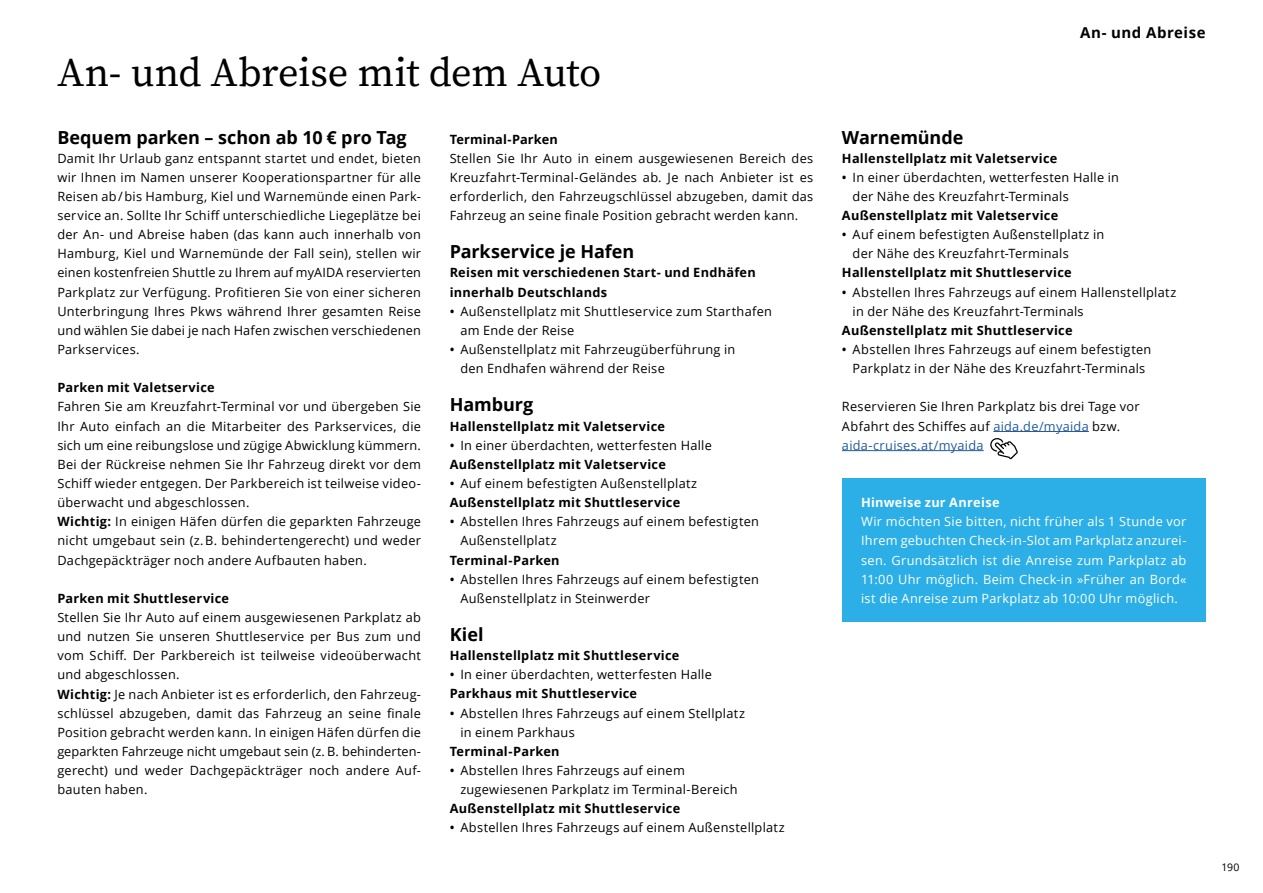
<style>
.page{position:relative;width:1263px;height:893px;background:#fff}
.page>*{position:absolute;margin:0;border:0;box-sizing:border-box;transform-origin:0 0}
.t1{font:40.5px "Source Serif Variable";letter-spacing:-.01em;color:#000}
.t2{font:700 18px "Open Sans";letter-spacing:-.005em;color:#000}
.t3{font:700 15px "Open Sans";letter-spacing:.035em;color:#000}
.t4{font:12.75px/19.2px "Open Sans";letter-spacing:.025em;color:#000}
.t5{font:700 12.75px/19.2px "Open Sans";letter-spacing:.025em;color:#000}
.t6{font:12.75px/19.2px "Open Sans";letter-spacing:.02em;color:#fff;text-align:justify}
.t7{font:700 12.75px "Open Sans";letter-spacing:.02em;color:#fff}
.t8{font:10.5px "Open Sans";color:#000}
.s1{font-weight:700}
.s2{font-weight:600}
.s3{color:#245a9c}
</style>
<div class="page">
<div style="left:842px;top:478px;width:363px;height:144px;background:#2bafe6"></div>
<hr style="left:993px;top:431px;width:96px;height:1px;background:#245a9c">
<hr style="left:842px;top:450px;width:142px;height:1px;background:#245a9c">
<svg style="left:990px;top:438px;width:28px;height:21px"></svg>
<h1 class="t1" style="left:57px;top:46px;width:545px">An- und Abreise mit dem Auto</h1>
<h2 class="t2" style="left:57px;top:124px;width:351px">Bequem parken – schon ab 10 € pro Tag</h2>
<p class="t4" style="left:57px;top:148px;width:365px;text-align:justify">Damit Ihr Urlaub ganz entspannt startet und endet, bieten wir Ihnen im Namen unserer Kooperationspartner für alle Reisen ab / bis Hamburg, Kiel und Warnemünde einen Park&shy;service an. Sollte Ihr Schiff unterschiedliche Liegeplätze bei der An- und Abreise haben (das kann auch innerhalb von Hamburg, Kiel und Warnemünde der Fall sein), stellen wir einen kostenfreien Shuttle zu Ihrem auf myAIDA reservierten Parkplatz zur Verfügung. Profitieren Sie von einer sicheren Unterbringung Ihres Pkws während Ihrer gesamten Reise und wählen Sie dabei je nach Hafen zwischen verschiedenen Parkservices.</p>
<p class="t5" style="left:57px;top:378px;width:159px">Parken mit Valetservice</p>
<p class="t4" style="left:57px;top:397px;width:365px">Fahren Sie am Kreuzfahrt-Terminal vor und übergeben Sie Ihr Auto einfach an die Mitarbeiter des Parkservices, die sich um eine reibungslose und zügige Abwicklung kümmern.<br>Bei der Rückreise nehmen Sie Ihr Fahrzeug direkt vor dem Schiff wieder entgegen. Der Parkbereich ist teilweise video&shy;überwacht und abgeschlossen.<br><span class="s1">Wichtig:</span> In einigen Häfen dürfen die geparkten Fahrzeuge nicht umgebaut sein (z. B. behindertengerecht) und weder Dachgepäckträger noch andere Aufbauten haben.</p>
<p class="t5" style="left:57px;top:588px;width:173px">Parken mit Shuttleservice</p>
<p class="t4" style="left:57px;top:607px;width:365px">Stellen Sie Ihr Auto auf einem ausgewiesenen Parkplatz ab und nutzen Sie unseren Shuttleservice per Bus zum und vom Schiff. Der Parkbereich ist teilweise videoüberwacht und abgeschlossen.<br><span class="s1">Wichtig:</span> Je nach Anbieter ist es erforderlich, den Fahrzeug&shy;schlüssel abzugeben, damit das Fahrzeug an seine finale Position gebracht werden kann. In einigen Häfen dürfen die geparkten Fahrzeuge nicht umgebaut sein (z. B. behinderten&shy;gerecht) und weder Dachgepäckträger noch andere Auf&shy;bauten haben.</p>
<p class="t5" style="left:450px;top:129px;width:110px">Terminal-Parken</p>
<p class="t4" style="left:450px;top:148px;width:365px;text-align:justify">Stellen Sie Ihr Auto in einem ausgewiesenen Bereich des Kreuzfahrt-Terminal-Geländes ab. Je nach Anbieter ist es erforderlich, den Fahrzeugschlüssel abzugeben, damit das Fahrzeug an seine finale Position gebracht werden kann.</p>
<h2 class="t2" style="left:450px;top:239px;width:186px">Parkservice je Hafen</h2>
<p class="t5" style="left:450px;top:263px;width:308px">Reisen mit verschiedenen Start- und Endhäfen innerhalb Deutschlands</p>
<p class="t4" style="left:460px;top:301px;width:313px;text-indent:-11px"><span class="s2">•</span> Außenstellplatz mit Shuttleservice zum Starthafen am Ende der Reise</p>
<p class="t4" style="left:460px;top:339px;width:277px;text-indent:-11px"><span class="s2">•</span> Außenstellplatz mit Fahrzeugüberführung in den Endhafen während der Reise</p>
<h2 class="t2" style="left:450px;top:392px;width:85px">Hamburg</h2>
<p class="t5" style="left:450px;top:416px;width:217px">Hallenstellplatz mit Valetservice</p>
<p class="t4" style="left:450px;top:435px;width:264px"><span class="s2">•</span> In einer überdachten, wetterfesten Halle<br><span class="s1">Außenstellplatz mit Valetservice</span></p>
<p class="t4" style="left:450px;top:473px;width:249px"><span class="s2">•</span> Auf einem befestigten Außenstellplatz<br><span class="s1">Außenstellplatz mit Shuttleservice</span></p>
<p class="t4" style="left:460px;top:512px;width:300px;text-indent:-11px"><span class="s2">•</span> Abstellen Ihres Fahrzeugs auf einem befestigten<br>Außenstellplatz</p>
<p class="t5" style="left:450px;top:550px;width:111px">Terminal-Parken</p>
<p class="t4" style="left:460px;top:569px;width:300px;text-indent:-11px"><span class="s2">•</span> Abstellen Ihres Fahrzeugs auf einem befestigten<br>Außenstellplatz in Steinwerder</p>
<h2 class="t2" style="left:450px;top:622px;width:35px">Kiel</h2>
<p class="t5" style="left:450px;top:646px;width:231px">Hallenstellplatz mit Shuttleservice</p>
<p class="t4" style="left:450px;top:665px;width:264px"><span class="s2">•</span> In einer überdachten, wetterfesten Halle<br><span class="s1">Parkhaus mit Shuttleservice</span></p>
<p class="t4" style="left:460px;top:703px;width:286px;text-indent:-11px"><span class="s2">•</span> Abstellen Ihres Fahrzeugs auf einem Stellplatz in einem Parkhaus</p>
<p class="t5" style="left:450px;top:741px;width:111px">Terminal-Parken</p>
<p class="t4" style="left:460px;top:760px;width:279px;text-indent:-11px"><span class="s2">•</span> Abstellen Ihres Fahrzeugs auf einem zugewiesenen Parkplatz im Terminal-Bereich</p>
<p class="t5" style="left:450px;top:799px;width:232px">Außenstellplatz mit Shuttleservice</p>
<p class="t4" style="left:450px;top:818px;width:337px"><span class="s2">•</span> Abstellen Ihres Fahrzeugs auf einem Außenstellplatz</p>
<p class="t3" style="left:1080px;top:22px;width:127px">An- und Abreise</p>
<h2 class="t2" style="left:842px;top:124px;width:123px">Warnemünde</h2>
<p class="t5" style="left:842px;top:148px;width:217px">Hallenstellplatz mit Valetservice</p>
<p class="t4" style="left:853px;top:167px;width:268px;text-indent:-11px"><span class="s2">•</span> In einer überdachten, wetterfesten Halle in der Nähe des Kreuzfahrt-Terminals</p>
<p class="t5" style="left:842px;top:206px;width:218px">Außenstellplatz mit Valetservice</p>
<p class="t4" style="left:853px;top:225px;width:253px;text-indent:-11px"><span class="s2">•</span> Auf einem befestigten Außenstellplatz in der Nähe des Kreuzfahrt-Terminals</p>
<p class="t5" style="left:842px;top:263px;width:231px">Hallenstellplatz mit Shuttleservice</p>
<p class="t4" style="left:852px;top:282px;width:325px;text-indent:-11px"><span class="s2">•</span> Abstellen Ihres Fahrzeugs auf einem Hallenstellplatz in der Nähe des Kreuzfahrt-Terminals</p>
<p class="t5" style="left:842px;top:320px;width:232px">Außenstellplatz mit Shuttleservice</p>
<p class="t4" style="left:842px;top:339px;width:311px;text-align:center"><span class="s2">•</span> Abstellen Ihres Fahrzeugs auf einem befestigten<br>Parkplatz in der Nähe des Kreuzfahrt-Terminals</p>
<p class="t4" style="left:842px;top:397px;width:299px">Reservieren Sie Ihren Parkplatz bis drei Tage vor<br>Abfahrt des Schiffes auf <span class="s3">aida.de/myaida</span> bzw. <span class="s3">aida-cruises.at/myaida</span></p>
<p class="t7" style="left:861px;top:493px;width:140px">Hinweise zur Anreise</p>
<p class="t6" style="left:861px;top:512px;width:327px">Wir möchten Sie bitten, nicht früher als 1 Stunde vor Ihrem gebuchten Check-in-Slot am Parkplatz anzurei&shy;sen. Grundsätzlich ist die Anreise zum Parkplatz ab 11:00 Uhr möglich. Beim Check-in »Früher an Bord« ist die Anreise zum Parkplatz ab 10:00 Uhr möglich.</p>
<p class="t8" style="left:1221px;top:860px;width:20px">190</p>
</div>
